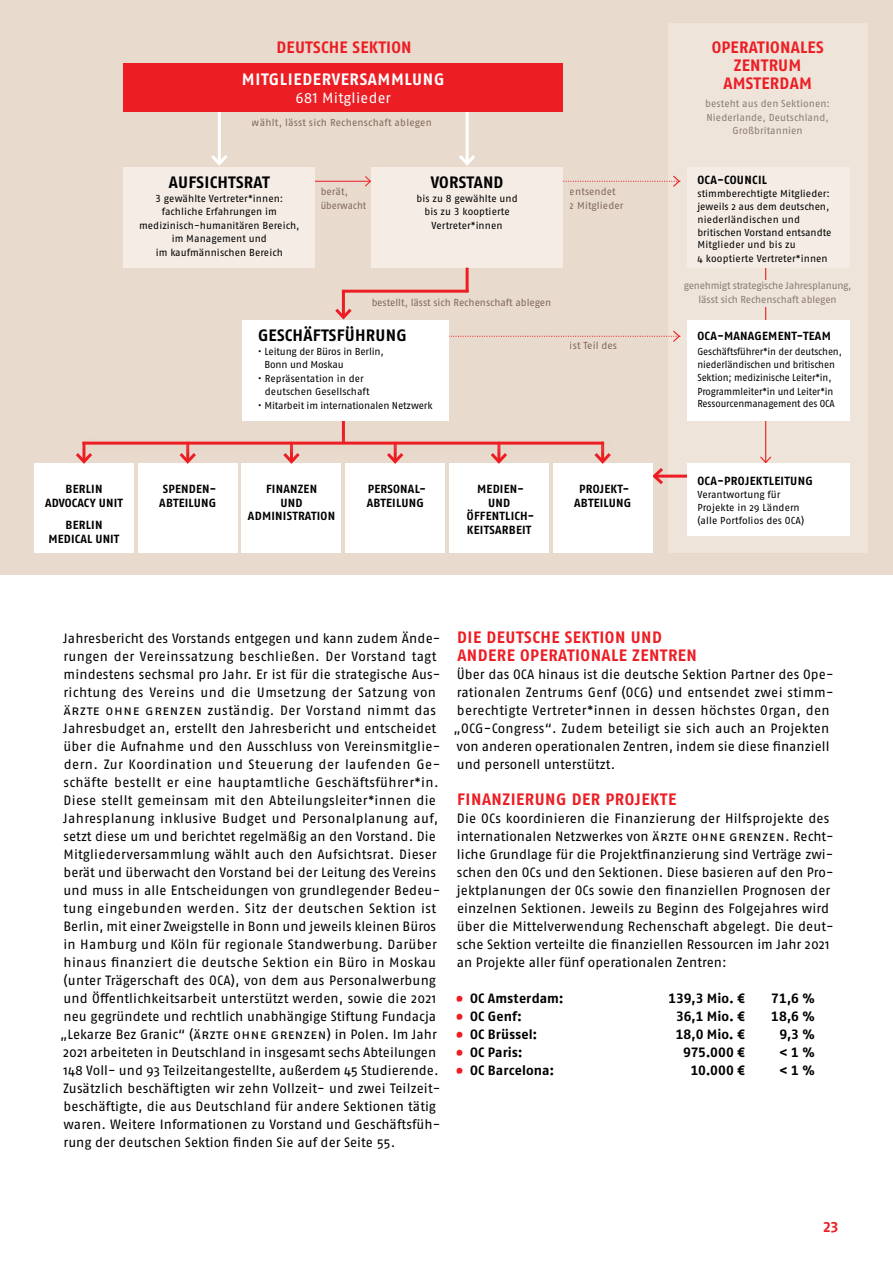
<style>
.page{position:relative;width:893px;height:1263px;background:#fff}
.page>*{position:absolute;margin:0;border:0;box-sizing:border-box;transform-origin:0 0}
.t1{font:30px "Fago Rough Bold Lf";color:#ed1d24}
.t2{font:700 16.5px/18px "Fago OT";letter-spacing:.03em;color:#ed1d24}
.t3{font:700 16.5px "Fago OT";letter-spacing:.015em;color:#000}
.t4{font:700 16.5px "Fago OT";letter-spacing:.04em;color:#fff}
.t5{font:700 15px "Fago OT";color:#ed1d24}
.t6{font:14.7px "Fago OT";letter-spacing:.02em;color:#fff}
.t7{font:13.5px/18px "Fago OT";letter-spacing:.01em;color:#000}
.t8{font:700 13.5px "Fago OT";letter-spacing:.005em;color:#000}
.t9{font:700 11.85px/13.5px "Fago OT";letter-spacing:.02em;color:#000;text-align:center}
.t10{font:10.2px/13.5px "Fago OT";color:#000}
.t11{font:10.2px/13.5px "Fago OT";color:#8d7b73}
.t12{font:10.2px/13.2px "Fago OT";color:#000;scale:.96 1}
.t13{font:10.2px/13.5px "Fago OT";letter-spacing:-.02em;color:#8d7b73;text-align:center}
</style>
<div class="page">
<div style="left:0;top:0;width:893px;height:574px;background:#e8dacd"></div>
<div style="left:668px;top:23px;width:199px;height:530px;background:#eee4da"></div>
<hr style="left:765px;top:253px;width:1px;height:81px;background:#ed1d24">
<hr style="left:765px;top:399px;width:1px;height:63px;background:#ed1d24">
<svg style="left:759px;top:455px;width:13px;height:9px"></svg>
<div style="left:687px;top:167px;width:162px;height:101px;background:#f4ece5"></div>
<div style="left:687px;top:320px;width:162px;height:100px;background:#fff"></div>
<div style="left:674px;top:280px;width:183px;height:26px;background:#eee4da"></div>
<svg style="left:563px;top:175px;width:118px;height:12px"></svg>
<svg style="left:449px;top:330px;width:232px;height:12px"></svg>
<hr style="left:314px;top:181px;width:56px;height:1px;background:#ed1d24">
<svg style="left:364px;top:176px;width:7px;height:11px"></svg>
<hr style="left:466px;top:98px;width:3px;height:66px;background:#fff">
<svg style="left:459px;top:152px;width:16px;height:14px"></svg>
<hr style="left:218px;top:98px;width:3px;height:66px;background:#fff">
<svg style="left:211px;top:155px;width:16px;height:11px"></svg>
<div style="left:123px;top:63px;width:440px;height:49px;background:#ed1d24"></div>
<div style="left:371px;top:167px;width:192px;height:101px;background:#f4ece5"></div>
<div style="left:124px;top:167px;width:191px;height:101px;background:#f4ece5"></div>
<hr style="left:654px;top:475px;width:35px;height:3px;background:#ed1d24">
<svg style="left:652px;top:465px;width:14px;height:22px"></svg>
<div style="left:138px;top:464px;width:99px;height:89px;background:#fff"></div>
<div style="left:34px;top:464px;width:100px;height:89px;background:#fff"></div>
<div style="left:449px;top:464px;width:99px;height:89px;background:#fff"></div>
<div style="left:346px;top:464px;width:99px;height:89px;background:#fff"></div>
<div style="left:242px;top:464px;width:99px;height:89px;background:#fff"></div>
<div style="left:553px;top:464px;width:99px;height:89px;background:#fff"></div>
<div style="left:687px;top:464px;width:162px;height:72px;background:#fff"></div>
<hr style="left:342px;top:290px;width:3px;height:27px;background:#ed1d24">
<svg style="left:335px;top:305px;width:17px;height:15px"></svg>
<hr style="left:466px;top:268px;width:3px;height:24px;background:#ed1d24">
<hr style="left:342px;top:290px;width:127px;height:3px;background:#ed1d24">
<hr style="left:342px;top:414px;width:3px;height:29px;background:#ed1d24">
<div style="left:242px;top:320px;width:207px;height:100px;background:#fff"></div>
<svg style="left:73px;top:453px;width:22px;height:11px"></svg>
<svg style="left:176px;top:456px;width:23px;height:8px"></svg>
<svg style="left:280px;top:456px;width:23px;height:8px"></svg>
<svg style="left:384px;top:456px;width:22px;height:8px"></svg>
<svg style="left:488px;top:456px;width:22px;height:8px"></svg>
<svg style="left:591px;top:456px;width:23px;height:8px"></svg>
<div style="left:78px;top:436px;width:537px;height:20px;background:#dac6b3;opacity:.5"></div>
<hr style="left:82px;top:442px;width:522px;height:3px;background:#ed1d24">
<p class="t2" style="left:276px;top:38px;width:137px">DEUTSCHE SEKTION</p>
<p class="t4" style="left:242px;top:69px;width:204px">MITGLIEDERVERSAMMLUNG</p>
<p class="t6" style="left:295px;top:89px;width:97px">681 Mitglieder</p>
<p class="t11" style="left:252px;top:116px;width:181px">wählt, lässt sich Rechenschaft ablegen</p>
<p class="t3" style="left:169px;top:173px;width:102px">AUFSICHTSRAT</p>
<p class="t10" style="left:139px;top:191px;width:162px;text-align:center">3 gewählte Vertreter*innen: fachliche Erfahrungen im medizinisch-humanitären Bereich, im Management und<br>im kaufmännischen Bereich</p>
<p class="t11" style="left:320px;top:185px;width:47px">berät, überwacht</p>
<p class="t3" style="left:431px;top:173px;width:74px">VORSTAND</p>
<p class="t10" style="left:416px;top:191px;width:103px;text-align:center">bis zu 8 gewählte und bis zu 3 kooptierte<br>Vertreter*innen</p>
<p class="t11" style="left:371px;top:295px;width:181px">bestellt, lässt sich Rechenschaft ablegen</p>
<p class="t3" style="left:258px;top:326px;width:150px">GESCHÄFTSFÜHRUNG</p>
<p class="t10" style="left:264px;top:344px;width:121px;text-indent:-7px">• Leitung der Büros in Berlin,<br>Bonn und Moskau</p>
<p class="t10" style="left:265px;top:371px;width:106px;text-indent:-7px">• Repräsentation in der deutschen Gesellschaft</p>
<p class="t10" style="left:258px;top:398px;width:176px">• Mitarbeit im internationalen Netzwerk</p>
<p class="t11" style="left:570px;top:185px;width:55px">entsendet<br>2 Mitglieder</p>
<p class="t11" style="left:570px;top:338px;width:49px">ist Teil des</p>
<p class="t9" style="left:45px;top:483px;width:79px">BERLIN<br>ADVOCACY UNIT</p>
<p class="t9" style="left:49px;top:518px;width:72px">BERLIN<br>MEDICAL UNIT</p>
<p class="t9" style="left:159px;top:483px;width:59px;text-align:left">SPENDEN-<br>ABTEILUNG</p>
<p class="t9" style="left:248px;top:483px;width:89px">FINANZEN<br>UND<br>ADMINISTRATION</p>
<p class="t9" style="left:367px;top:483px;width:61px;text-align:left">PERSONAL-<br>ABTEILUNG</p>
<p class="t9" style="left:467px;top:483px;width:67px">MEDIEN-<br>UND<br>ÖFFENTLICH-<br>KEITSARBEIT</p>
<p class="t9" style="left:574px;top:483px;width:59px">PROJEKT-<br>ABTEILUNG</p>
<p class="t2" style="left:712px;top:38px;width:113px;text-align:center">OPERATIONALES<br>ZENTRUM<br>AMSTERDAM</p>
<p class="t11" style="left:705px;top:97px;width:126px;text-align:center">besteht aus den Sektionen:<br>Niederlande, Deutschland,<br>Großbritannien</p>
<p class="t9" style="left:697px;top:173px;width:71px">OCA-COUNCIL</p>
<p class="t10" style="left:697px;top:187px;width:136px;line-height:12.9px">stimmberechtigte Mitglieder: jeweils 2 aus dem deutschen, niederländischen und britischen Vorstand entsandte<br>Mitglieder und bis zu<br>4 kooptierte Vertreter*innen</p>
<p class="t13" style="left:684px;top:279px;width:169px">genehmigt strategische Jahresplanung, lässt sich Rechenschaft ablegen</p>
<p class="t9" style="left:697px;top:329px;width:135px">OCA-MANAGEMENT-TEAM</p>
<p class="t12" style="left:697px;top:345px;width:152px">Geschäftsführer*in der deutschen, niederländischen und britischen Sektion; medizinische Leiter*in, Programmleiter*in und Leiter*in Ressourcenmanagement des OCA</p>
<p class="t9" style="left:697px;top:474px;width:117px">OCA-PROJEKTLEITUNG</p>
<p class="t10" style="left:697px;top:488px;width:108px;line-height:12.8px">Verantwortung für<br>Projekte in 29 Ländern (alle Portfolios des OCA)</p>
<p class="t7" style="left:60px;top:629px;width:382px">Jahresbericht des Vorstands entgegen und kann zudem Ände&shy;rungen der Vereinssatzung beschließen. Der Vorstand tagt mindestens sechsmal pro Jahr. Er ist für die strategische Aus&shy;richtung des Vereins und die Umsetzung der Satzung von Ärzte ohne Grenzen zuständig. Der Vorstand nimmt das Jahresbudget an, erstellt den Jahresbericht und entscheidet über die Aufnahme und den Ausschluss von Vereinsmitglie&shy;dern. Zur Koordination und Steuerung der laufenden Ge&shy;schäfte bestellt er eine hauptamtliche Geschäftsführer*in.<br>Diese stellt gemeinsam mit den Abteilungsleiter*innen die Jahresplanung inklusive Budget und Personalplanung auf, setzt diese um und berichtet regelmäßig an den Vorstand. Die Mitgliederversammlung wählt auch den Aufsichtsrat. Dieser berät und überwacht den Vorstand bei der Leitung des Vereins und muss in alle Entscheidungen von grundlegender Bedeu&shy;tung eingebunden werden. Sitz der deutschen Sektion ist Berlin, mit einer Zweigstelle in Bonn und jeweils kleinen Büros in Hamburg und Köln für regionale Standwerbung. Darüber hinaus finanziert die deutsche Sektion ein Büro in Moskau (unter Trägerschaft des OCA), von dem aus Personalwerbung und Öffentlichkeitsarbeit unterstützt werden, sowie die 2021 neu gegründete und rechtlich unabhängige Stiftung Fundacja „Lekarze Bez Granic“ (Ärzte ohne Grenzen) in Polen. Im Jahr 2021 arbeiteten in Deutschland in insgesamt sechs Abteilungen 148 Voll- und 93 Teilzeitangestellte, außerdem 45 Studierende.<br>Zusätzlich beschäftigten wir zehn Vollzeit- und zwei Teilzeit&shy;beschäftigte, die aus Deutschland für andere Sektionen tätig waren. Weitere Informationen zu Vorstand und Geschäftsfüh&shy;rung der deutschen Sektion finden Sie auf der Seite 55.</p>
<p class="t2" style="left:457px;top:628px;width:241px">DIE DEUTSCHE SEKTION UND<br>ANDERE OPERATIONALE ZENTREN</p>
<p class="t7" style="left:454px;top:665px;width:382px">Über das OCA hinaus ist die deutsche Sektion Partner des Ope&shy;rationalen Zentrums Genf (OCG) und entsendet zwei stimm&shy;berechtigte Vertreter*innen in dessen höchstes Organ, den „OCG-Congress“. Zudem beteiligt sie sich auch an Projekten von anderen operationalen Zentren, indem sie diese finanziell und personell unterstützt.</p>
<p class="t2" style="left:457px;top:790px;width:220px">FINANZIERUNG DER PROJEKTE</p>
<p class="t7" style="left:457px;top:809px;width:378px">Die OCs koordinieren die Finanzierung der Hilfsprojekte des internationalen Netzwerkes von Ärzte ohne Grenzen. Recht&shy;liche Grundlage für die Projektfinanzierung sind Verträge zwi&shy;schen den OCs und den Sektionen. Diese basieren auf den Pro&shy;jektplanungen der OCs sowie den finanziellen Prognosen der einzelnen Sektionen. Jeweils zu Beginn des Folgejahres wird über die Mittelverwendung Rechenschaft abgelegt. Die deut&shy;sche Sektion verteilte die finanziellen Ressourcen im Jahr 2021 an Projekte aller fünf operationalen Zentren:</p>
<h1 class="t1" style="left:454px;top:982px;width:13px">◊</h1>
<p class="t8" style="left:470px;top:990px;width:95px">OC Amsterdam:</p>
<p class="t8" style="left:669px;top:990px;width:78px">139,3 Mio. €</p>
<p class="t8" style="left:771px;top:990px;width:45px">71,6 %</p>
<h1 class="t1" style="left:454px;top:1000px;width:13px">◊</h1>
<p class="t8" style="left:470px;top:1008px;width:53px">OC Genf:</p>
<p class="t8" style="left:676px;top:1008px;width:71px">36,1 Mio. €</p>
<p class="t8" style="left:771px;top:1008px;width:45px">18,6 %</p>
<h1 class="t1" style="left:454px;top:1018px;width:13px">◊</h1>
<p class="t8" style="left:470px;top:1026px;width:69px">OC Brüssel:</p>
<p class="t8" style="left:676px;top:1026px;width:71px">18,0 Mio. €</p>
<p class="t8" style="left:779px;top:1026px;width:37px">9,3 %</p>
<h1 class="t1" style="left:454px;top:1036px;width:13px">◊</h1>
<p class="t8" style="left:470px;top:1044px;width:54px">OC Paris:</p>
<p class="t8" style="left:683px;top:1044px;width:64px">975.000 €</p>
<p class="t8" style="left:779px;top:1044px;width:37px">&lt; 1 %</p>
<h1 class="t1" style="left:454px;top:1054px;width:13px">◊</h1>
<p class="t8" style="left:470px;top:1062px;width:86px">OC Barcelona:</p>
<p class="t8" style="left:691px;top:1062px;width:56px">10.000 €</p>
<p class="t8" style="left:779px;top:1062px;width:37px">&lt; 1 %</p>
<p class="t5" style="left:824px;top:1218px;width:16px">23</p>
</div>
